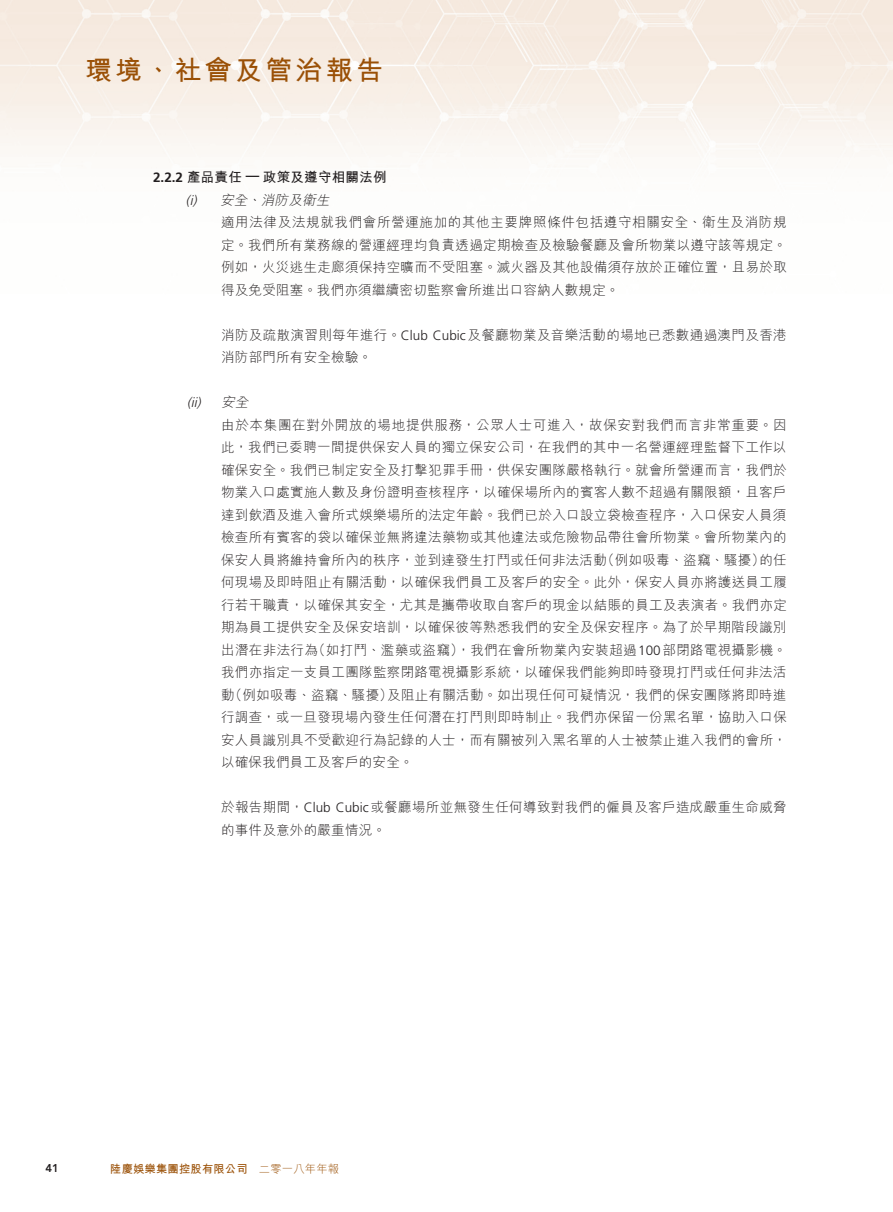
<style>
.page{position:relative;width:893px;height:1212px;background:#fff}
.page>*{position:absolute;margin:0;border:0;box-sizing:border-box;transform-origin:0 0}
.t1{font:700 27px "M Hei HK";letter-spacing:.12em;color:#9a5006}
.t2{font:300 13.5px/22.5px "M Hei HK";letter-spacing:.025em;color:#231f20}
.t3{font:700 13.5px "Frutiger LT Std";color:#231f20}
.t4{font:italic 300 13.5px "M Hei HK";color:#231f20}
.t5{font:700 13.5px "M Hei HK";letter-spacing:.02em;color:#231f20}
.t6{font:italic 300 13.5px "Frutiger LT Std";color:#231f20}
.t7{font:700 11.25px "M Hei HK";letter-spacing:.02em;color:#9a5006}
.t8{font:300 11.25px "M Hei HK";letter-spacing:.02em;color:#9a5006}
.t9{font:800 11.25px "Avenir LT Std";color:#231f20}
.s1{font-family:"M Hei HK"}
.s2{font-family:"Frutiger LT Std"}
</style>
<div class="page">
<img style="left:0;top:0;width:893px;height:158px">
<h1 class="t1" style="left:85px;top:51px;width:300px">環境、社會及管治報告</h1>
<p class="t5" style="left:263px;top:167px;width:125px">政策及遵守相關法例</p>
<p class="t3" style="left:153px;top:169px;width:90px">2.2.2 <span class="s1">產品責任</span></p>
<p class="t3" style="left:246px;top:167px;width:15px">—</p>
<p class="t6" style="left:186px;top:192px;width:15px">)i(</p>
<p class="t6" style="left:187px;top:395px;width:15px">i i(</p>
<p class="t6" style="left:197px;top:395px;width:9px">)</p>
<p class="t4" style="left:261px;top:193px;width:73px">消防及衛生</p>
<p class="t4" style="left:220px;top:193px;width:32px">安全</p>
<p class="t4" style="left:247px;top:193px;width:18px">、</p>
<p class="t2" style="left:221px;top:211px;width:567px;text-align:justify">適用法律及法規就我們會所營運施加的其他主要牌照條件包括遵守相關安全、衛生及消防規定。我們所有業務線的營運經理均負責透過定期檢查及檢驗餐廳及會所物業以遵守該等規定。例如，火災逃生走廊須保持空曠而不受阻塞。滅火器及其他設備須存放於正確位置，且易於取得及免受阻塞。我們亦須繼續密切監察會所進出口容納人數規定。</p>
<p class="t2" style="left:221px;top:323px;width:567px">消防及疏散演習則每年進行。<span class="s2">Club Cubic</span>及餐廳物業及音樂活動的場地已悉數通過澳門及香港消防部門所有安全檢驗。</p>
<p class="t4" style="left:221px;top:395px;width:32px">安全</p>
<p class="t2" style="left:221px;top:413px;width:567px;text-align:right">由於本集團在對外開放的場地提供服務，公眾人士可進入，故保安對我們而言非常重要。因此，我們已委聘一間提供保安人員的獨立保安公司，在我們的其中一名營運經理監督下工作以確保安全。我們已制定安全及打擊犯罪手冊，供保安團隊嚴格執行。就會所營運而言，我們於物業入口處實施人數及身份證明查核程序，以確保場所內的賓客人數不超過有關限額，且客戶達到飲酒及進入會所式娛樂場所的法定年齡。我們已於入口設立袋檢查程序，入口保安人員須檢查所有賓客的袋以確保並無將違法藥物或其他違法或危險物品帶往會所物業。會所物業內的的任</p>
<p class="t2" style="left:601px;top:548px;width:165px">（例如吸毒、盜竊、騷擾）</p>
<p class="t2" style="left:221px;top:548px;width:387px">保安人員將維持會所內的秩序，並到達發生打鬥或任何非法活動</p>
<p class="t2" style="left:221px;top:571px;width:567px">何現場及即時阻止有關活動，以確保我們員工及客戶的安全。此外，保安人員亦將護送員工履</p>
<p class="t2" style="left:221px;top:593px;width:567px">行若干職責，以確保其安全，尤其是攜帶收取自客戶的現金以結賬的員工及表演者。我們亦定</p>
<p class="t2" style="left:221px;top:616px;width:567px">期為員工提供安全及保安培訓，以確保彼等熟悉我們的安全及保安程序。為了於早期階段識別</p>
<p class="t2" style="left:312px;top:638px;width:476px">（如打鬥、濫藥或盜竊，）我們在會所物業內安裝超過<span class="s2">100</span>部閉路電視攝影機。</p>
<p class="t2" style="left:221px;top:638px;width:98px">出潛在非法行為</p>
<p class="t2" style="left:221px;top:661px;width:567px">我們亦指定一支員工團隊監察閉路電視攝影系統，以確保我們能夠即時發現打鬥或任何非法活</p>
<p class="t2" style="left:387px;top:683px;width:401px">及阻止有關活動。如出現任何可疑情況，我們的保安團隊將即時進</p>
<p class="t2" style="left:221px;top:683px;width:567px">（動例如吸毒、盜竊、騷擾）<br>行調查，或一旦發現場內發生任何潛在打鬥則即時制止。我們亦保留一份黑名單，協助入口保安人員識別具不受歡迎行為記錄的人士，而有關被列入黑名單的人士被禁止進入我們的會所，以確保我們員工及客戶的安全。</p>
<p class="t2" style="left:221px;top:796px;width:567px">於報告期間，<span class="s2">Club Cubic</span>或餐廳場所並無發生任何導致對我們的僱員及客戶造成嚴重生命威脅的事件及意外的嚴重情況。</p>
<p class="t9" style="left:45px;top:1162px;width:15px">41</p>
<p class="t7" style="left:110px;top:1161px;width:139px">陸慶娛樂集團控股有限公司</p>
<p class="t8" style="left:259px;top:1163px;width:82px">二零一八年年報</p>
</div>
